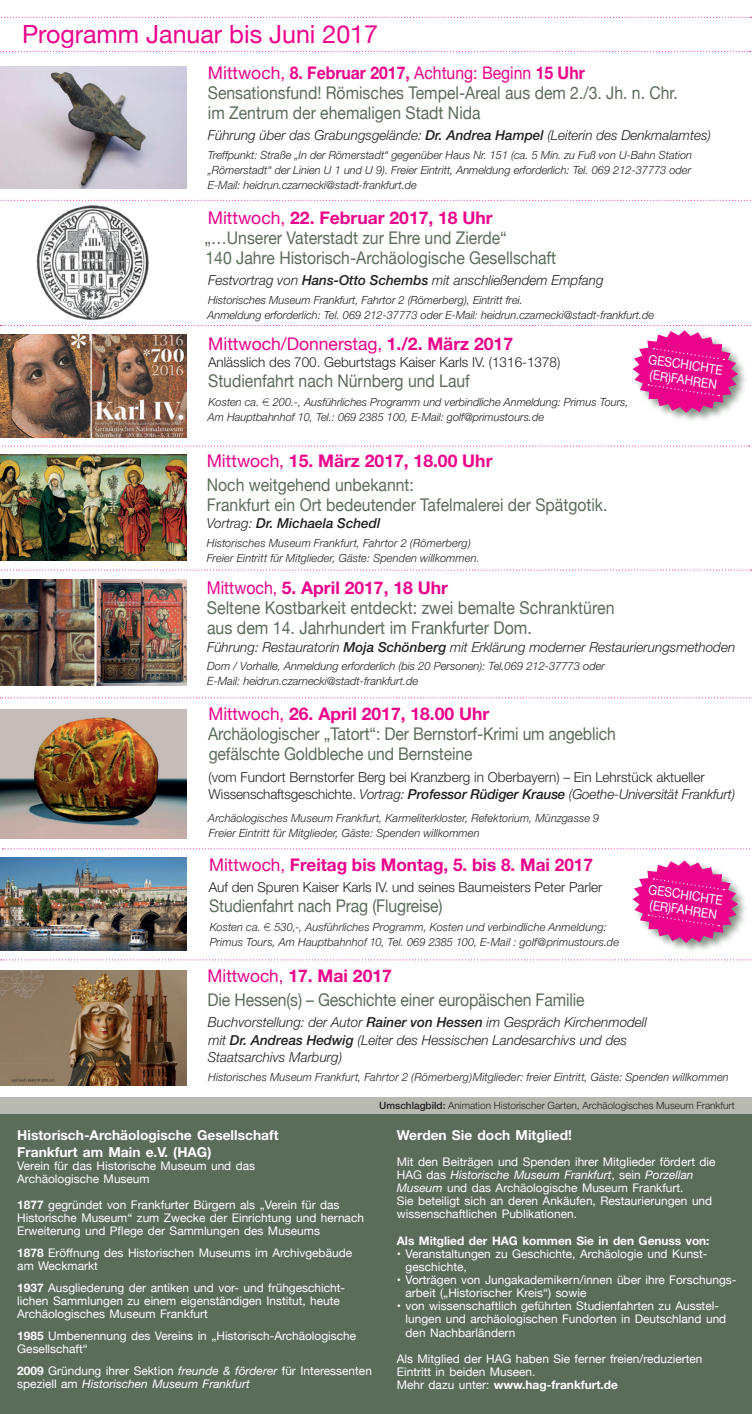
<style>
.page{position:relative;width:752px;height:1414px;background:#fff}
.page>*{position:absolute;margin:0;border:0;box-sizing:border-box;transform-origin:0 0}
.t1{font:25px "Helvetica Neue";color:#ed028c}
.t2{font:17.62px/20.2px "Helvetica Neue";color:#5b6d5a;scale:.9 1}
.t3{font:17.5px/20px "Helvetica Neue";color:#5b6d5a;scale:.9 1}
.t4{font:700 17.5px "Helvetica Neue";color:#ed028c}
.t5{font:700 17.5px "Helvetica Neue";color:#ed028c;scale:.9 1}
.t6{font:17.5px "Helvetica Neue";color:#ed028c}
.t7{font:italic 300 13.75px/17.5px "Helvetica Neue";color:#231f20}
.t8{font:300 13.75px/17.5px "Helvetica Neue";color:#231f20}
.t9{font:700 13.75px "Helvetica Neue";color:#fff}
.t10{font:italic 500 13.75px "Helvetica Neue";color:#231f20}
.t11{font:13.12px "Helvetica Neue";color:#fff;scale:.9 1}
.t12{font:11.88px/13.1px "Helvetica Neue";color:#fff}
.t13{font:700 11.88px "Helvetica Neue";color:#fff}
.t14{font:italic 300 11.38px/15px "Helvetica Neue";color:#231f20}
.t15{font:italic 300 11.25px/15px "Helvetica Neue";color:#231f20}
.t16{font:300 10px "Helvetica Neue";color:#231f20}
.s1{font-weight:400}
.s2{font-weight:500}
.s3{font-weight:700}
.s4{font-weight:300}
.s5{font-weight:400;font-size:17.62px}
.s6{font-style:italic}
.s7{font-weight:500;font-style:italic}
.s8{font-size:11.25px}
.s9{font-size:11.38px}
</style>
<div class="page">
<div style="left:1px;top:1097px;width:750px;height:26px;background:#b8bab1"></div>
<div style="left:1px;top:1115px;width:750px;height:299px;background:#5b6d5a"></div>
<svg style="left:0;top:51px;width:750px;height:1px"></svg>
<svg style="left:0;top:17px;width:751px;height:1px"></svg>
<svg style="left:0;top:200px;width:751px;height:1px"></svg>
<svg style="left:0;top:446px;width:749px;height:1px"></svg>
<img style="left:0;top:454px;width:186px;height:107px">
<svg style="left:0;top:570px;width:751px;height:1px"></svg>
<img style="left:36px;top:205px;width:114px;height:116px">
<div style="left:631px;top:329px;width:117px;height:95px;background:#5b6d5a;opacity:.75"></div>
<img style="left:0;top:67px;width:186px;height:121px">
<img style="left:0;top:709px;width:186px;height:129px">
<svg style="left:2px;top:848px;width:748px;height:1px"></svg>
<img style="left:0;top:858px;width:186px;height:93px">
<svg style="left:0;top:697px;width:752px;height:1px"></svg>
<svg style="left:1px;top:959px;width:751px;height:1px"></svg>
<img style="left:0;top:970px;width:186px;height:115px">
<img style="left:0;top:580px;width:186px;height:105px">
<img style="left:0;top:413px;width:186px;height:24px">
<div style="left:631px;top:859px;width:117px;height:95px;background:#5b6d5a;opacity:.75"></div>
<svg style="left:632px;top:860px;width:105px;height:83px"></svg>
<svg style="left:0;top:325px;width:751px;height:88px"></svg>
<p class="t1" style="left:22px;top:16px;width:357px">Programm Januar bis Juni 2017</p>
<p class="t5" style="left:208px;top:62px;width:420px"><span class="s1">Mittwoch,</span> 8. Februar 2017, <span class="s1">Achtung: Beginn</span> 15 Uhr</p>
<p class="t3" style="left:208px;top:84px;width:523px">Sensationsfund! Römisches Tempel-Areal aus dem 2./3. Jh. n. Chr.</p>
<p class="t3" style="left:208px;top:104px;width:304px">im Zentrum der ehemaligen Stadt Nida</p>
<p class="t7" style="left:208px;top:127px;width:504px">Führung über das Grabungsgelände: <span class="s2">Dr. Andrea Hampel</span> (Leiterin des Denkmalamtes)</p>
<p class="t15" style="left:208px;top:147px;width:485px;text-align:justify">Treffpunkt: Straße „In der Römerstadt“ gegenüber Haus Nr. 151 (ca. 5 Min. zu Fuß von U-Bahn Station „Römerstadt“ der Linien U 1 und U 9). Freier Eintritt, Anmeldung erforderlich: Tel. 069 212-37773 oder E-Mail: heidrun.czarnecki@stadt-frankfurt.de</p>
<p class="t4" style="left:208px;top:207px;width:286px"><span class="s1">Mittwoch,</span> 22. Februar 2017, 18 Uhr</p>
<p class="t3" style="left:204px;top:229px;width:392px">„…Unserer Vaterstadt zur Ehre und Zierde“<br>140 Jahre Historisch-Archäologische Gesellschaft</p>
<p class="t7" style="left:208px;top:271px;width:397px">Festvortrag von <span class="s2">Hans-Otto Schembs</span> mit anschließendem Empfang</p>
<p class="t15" style="left:208px;top:292px;width:316px">Historisches Museum Frankfurt, Fahrtor 2 (Römerberg), Eintritt frei.</p>
<p class="t15" style="left:207px;top:307px;width:448px">Anmeldung erforderlich: Tel. 069 212-37773 oder E-Mail: heidrun.czarnecki@stadt-frankfurt.de</p>
<p class="t6" style="left:208px;top:331px;width:306px">Mittwoch/Donnerstag, <span class="s3">1./2. März 2017</span></p>
<p class="t8" style="left:208px;top:353px;width:353px">Anlässlich des 700. Geburtstags Kaiser Karls IV. (1316-1378)</p>
<p class="t3" style="left:208px;top:372px;width:292px">Studienfahrt nach Nürnberg und Lauf</p>
<p class="t15" style="left:208px;top:394px;width:422px">Kosten ca. 200.-, Ausführliches Programm und verbindliche Anmeldung: Primus Tours,<br>Am Hauptbahnhof 10, Tel.: 069 2385 100, E-Mail: golf@primustours.de</p>
<p class="t11" style="left:649px;top:349px;width:85px;rotate:9deg">GESCHICHTE</p>
<p class="t11" style="left:651px;top:365px;width:77px;rotate:9deg">(ER)FAHREN</p>
<p class="t4" style="left:207px;top:450px;width:287px"><span class="s1">Mittwoch,</span> 15. März 2017, 18.00 Uhr</p>
<p class="t3" style="left:207px;top:476px;width:446px">Noch weitgehend unbekannt:<br>Frankfurt ein Ort bedeutender Tafelmalerei der Spätgotik.</p>
<p class="t10" style="left:207px;top:515px;width:175px"><span class="s4">Vortrag:</span> Dr. Michaela Schedl</p>
<p class="t15" style="left:207px;top:535px;width:274px">Historisches Museum Frankfurt, Fahrtor 2 (Römerberg)<br>Freier Eintritt für Mitglieder, Gäste: Spenden willkommen.</p>
<p class="t4" style="left:207px;top:576px;width:242px"><span class="s5">Mittwoch,</span> 5. April 2017, 18 Uhr</p>
<p class="t2" style="left:207px;top:598px;width:454px">Seltene Kostbarkeit entdeckt: zwei bemalte Schranktüren aus dem 14. Jahrhundert im Frankfurter Dom.</p>
<p class="t7" style="left:207px;top:638px;width:529px">Führung: Restauratorin <span class="s2">Moja Schönberg</span> mit Erklärung moderner Restaurierungsmethoden</p>
<p class="t14" style="left:207px;top:659px;width:399px">Dom / Vorhalle, Anmeldung erforderlich (bis 20 Personen): Tel.069 212-37773 oder<br>E-Mail: heidrun.czarnecki@stadt-frankfurt.de</p>
<p class="t4" style="left:208px;top:703px;width:282px"><span class="s1">Mittwoch,</span> 26. April 2017, 18.00 Uhr</p>
<p class="t3" style="left:208px;top:725px;width:454px">Archäologischer „Tatort“: Der Bernstorf-Krimi um angeblich gefälschte Goldbleche und Bernsteine</p>
<p class="t8" style="left:208px;top:768px;width:528px">(vom Fundort Bernstorfer Berg bei Kranzberg in Oberbayern) – Ein Lehrstück aktueller<br>Wissenschaftsgeschichte. <span class="s6">Vortrag:</span> <span class="s7">Professor Rüdiger Krause</span> <span class="s6">(Goethe-Universität Frankfurt)</span></p>
<p class="t15" style="left:208px;top:810px;width:392px">Archäologisches Museum Frankfurt, Karmeliterkloster, Refektorium, Münzgasse 9</p>
<p class="t14" style="left:209px;top:825px;width:272px">Freier Eintritt für Mitglieder<span class="s8">, Gäste: Spenden willkommen</span></p>
<p class="t4" style="left:209px;top:854px;width:385px"><span class="s1">Mittwoch,</span> Freitag bis Montag, 5. bis 8. Mai 2017</p>
<p class="t8" style="left:209px;top:878px;width:395px">Auf den Spuren Kaiser Karls IV. und seines Baumeisters Peter Parler</p>
<p class="t3" style="left:209px;top:897px;width:261px">Studienfahrt nach Prag (Flugreise)</p>
<p class="t15" style="left:209px;top:919px;width:410px">Kosten ca. 530,-, Ausführliches Programm, Kosten und verbindliche Anmeldung:<br>Primus Tours, Am Hauptbahnhof 10, Tel. 069 2385 100, E-Mail : golf@primustours.de</p>
<p class="t4" style="left:207px;top:965px;width:186px"><span class="s1">Mittwoch,</span> 17. Mai 2017</p>
<p class="t3" style="left:207px;top:991px;width:420px">Die Hessen(s) – Geschichte einer europäischen Familie</p>
<p class="t7" style="left:208px;top:1013px;width:440px">Buchvorstellung: der Autor <span class="s2">Rainer von Hessen</span> im Gespräch Kirchenmodell mit <span class="s2">Dr. Andreas Hedwig</span> (Leiter des Hessischen Landesarchivs und des<br>Staatsarchivs Marburg)</p>
<p class="t15" style="left:208px;top:1069px;width:522px">Historisches Museum Frankfurt, Fahrtor 2 (Römerberg)<span class="s9">Mitglieder: freier Eintritt,</span> Gäste: Spenden willkommen</p>
<p class="t11" style="left:649px;top:879px;width:85px;rotate:9deg">GESCHICHTE</p>
<p class="t11" style="left:651px;top:895px;width:77px;rotate:9deg">(ER)FAHREN</p>
<p class="t9" style="left:17px;top:1126px;width:262px">Historisch-Archäologische Gesellschaft</p>
<p class="t9" style="left:17px;top:1144px;width:196px">Frankfurt am Main e.V. (HAG)</p>
<p class="t12" style="left:17px;top:1160px;width:239px">Verein für das Historische Museum und das</p>
<p class="t12" style="left:17px;top:1173px;width:134px">Archäologische Museum</p>
<p class="t12" style="left:17px;top:1199px;width:348px"><span class="s3">1877</span> gegründet von Frankfurter Bürgern als „Verein für das<br>Historische Museum“ zum Zwecke der Einrichtung und hernach<br>Erweiterung und Pflege der Sammlungen des Museums</p>
<p class="t12" style="left:17px;top:1247px;width:336px"><span class="s3">1878</span> Eröffnung des Historischen Museums im Archivgebäude am Weckmarkt</p>
<p class="t12" style="left:17px;top:1282px;width:329px"><span class="s3">1937</span> Ausgliederung der antiken und vor- und frühgeschicht&shy;lichen Sammlungen zu einem eigenständigen Institut, heute<br>Archäologisches Museum Frankfurt</p>
<p class="t12" style="left:17px;top:1330px;width:340px"><span class="s3">1985</span> Umbenennung des Vereins in „Historisch-Archäologische<br>Gesellschaft“</p>
<p class="t12" style="left:17px;top:1365px;width:356px"><span class="s3">2009</span> Gründung ihrer Sektion <span class="s6">freunde &amp; förderer</span> für Interessenten speziell am <span class="s6">Historischen Museum Frankfurt</span></p>
<p class="t16" style="left:379px;top:1099px;width:357px"><span class="s2">Umschlagbild:</span> Animation Historischer Garten, Archäologisches Museum Frankfurt</p>
<p class="t9" style="left:396px;top:1126px;width:177px">Werden Sie doch Mitglied!</p>
<p class="t12" style="left:396px;top:1156px;width:320px">Mit den Beiträgen und Spenden ihrer Mitglieder fördert die HAG das <span class="s6">Historische Museum Frankfurt</span>, sein <span class="s6">Porzellan Museum</span> und das Archäologische Museum Frankfurt.<br>Sie beteiligt sich an deren Ankäufen, Restaurierungen und wissenschaftlichen Publikationen.</p>
<p class="t13" style="left:396px;top:1233px;width:314px">Als Mitglied der HAG kommen Sie in den Genuss von:</p>
<p class="t12" style="left:396px;top:1247px;width:312px">• Veranstaltungen zu Geschichte, Archäologie und Kunst-</p>
<p class="t12" style="left:405px;top:1261px;width:63px">geschichte,</p>
<p class="t12" style="left:396px;top:1274px;width:341px">• Vorträgen von Jungakademikern/innen über ihre Forschungs-</p>
<p class="t12" style="left:405px;top:1287px;width:182px">arbeit („Historischer Kreis“) sowie</p>
<p class="t12" style="left:396px;top:1300px;width:323px">• von wissenschaftlich geführten Studienfahrten zu Ausstel-</p>
<p class="t12" style="left:405px;top:1313px;width:322px">lungen und archäologischen Fundorten in Deutschland und</p>
<p class="t12" style="left:405px;top:1326px;width:111px">den Nachbarländern</p>
<p class="t12" style="left:396px;top:1352px;width:307px">Als Mitglied der HAG haben Sie ferner freien/reduzierten<br>Eintritt in beiden Museen.</p>
<p class="t13" style="left:396px;top:1377px;width:222px"><span class="s1">Mehr dazu unter:</span> www.hag-frankfurt.de</p>
</div>
